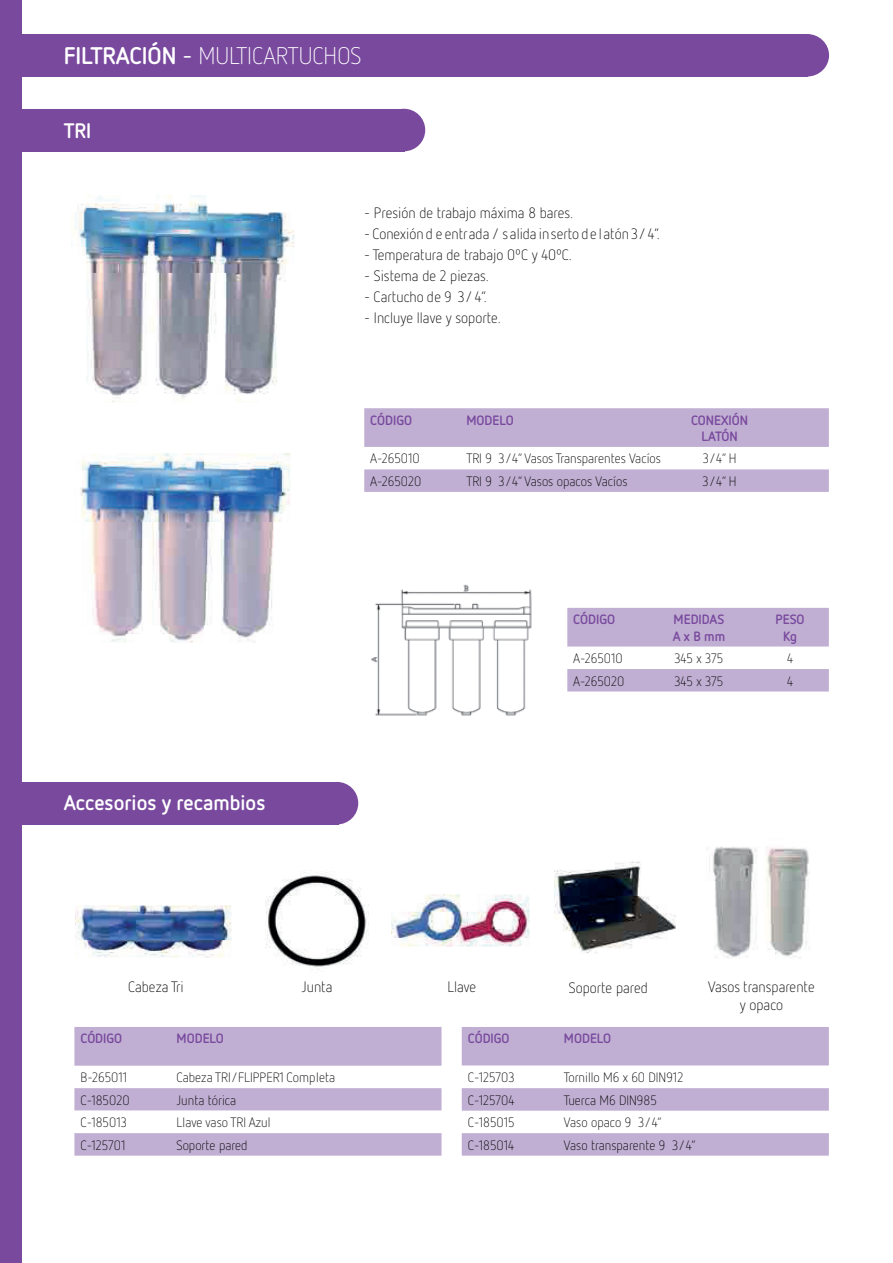
<style>
.page{position:relative;width:893px;height:1263px;background:#fff}
.page>*{position:absolute;margin:0;border:0;box-sizing:border-box;transform-origin:0 0}
.t1{font:300 24px "Netto OT";color:#fff}
.t2{font:700 21px "Netto OT";color:#fff}
.t3{font:300 15px/18px "Netto OT";color:#000001;text-align:center}
.t4{font:300 13.5px "Netto OT";color:#000001}
.t5{font:700 13.5px/16.2px "Netto OT";color:#78499d;text-align:center}
.s1{font-weight:700}
.s2{font-weight:400}
</style>
<div class="page">
<div style="left:0;top:0;width:21px;height:1263px;background:#78499d"></div>
<div style="left:0;top:34px;width:807px;height:43px;background:#78499d"></div>
<div style="left:785px;top:34px;width:44px;height:43px;background:#78499d;border-radius:50%"></div>
<div style="left:0;top:109px;width:405px;height:42px;background:#78499d"></div>
<div style="left:383px;top:109px;width:42px;height:42px;background:#78499d;border-radius:50%"></div>
<div style="left:0;top:782px;width:338px;height:42px;background:#78499d"></div>
<div style="left:316px;top:782px;width:42px;height:42px;background:#78499d;border-radius:50%"></div>
<img style="left:76px;top:905px;width:156px;height:53px">
<img style="left:554px;top:862px;width:122px;height:91px">
<img style="left:71px;top:196px;width:224px;height:207px">
<img style="left:391px;top:894px;width:139px;height:53px">
<img style="left:266px;top:870px;width:102px;height:100px">
<img style="left:80px;top:453px;width:211px;height:190px">
<img style="left:709px;top:846px;width:101px;height:113px">
<img style="left:371px;top:584px;width:161px;height:132px">
<svg style="left:74px;top:1027px;width:367px;height:128px"></svg>
<svg style="left:462px;top:1027px;width:367px;height:128px;fill:#c1afd3"></svg>
<svg style="left:462px;top:1066px;width:367px;height:45px"></svg>
<svg style="left:364px;top:408px;width:465px;height:84px"></svg>
<svg style="left:567px;top:608px;width:262px;height:83px"></svg>
<h1 class="t1" style="left:64px;top:41px;width:299px"><span class="s1">FILTRACIÓN</span> <span class="s2">-</span> MULTICARTUCHOS</h1>
<h2 class="t2" style="left:64px;top:118px;width:29px">TRI</h2>
<h2 class="t2" style="left:64px;top:789px;width:203px">Accesorios y recambios</h2>
<p class="t3" style="left:364px;top:204px;width:210px">- Presión de trabajo máxima 8 bares.</p>
<p class="t3" style="left:364px;top:225px;width:297px">- Conexión d e entrada / salida inserto de latón 3/4”.</p>
<p class="t3" style="left:364px;top:246px;width:209px">- Temperatura de trabajo 0ºC y 40ºC.</p>
<p class="t3" style="left:364px;top:267px;width:126px">- Sistema de 2 piezas.</p>
<p class="t3" style="left:364px;top:288px;width:124px">- Cartucho de 9 3/4”.</p>
<p class="t3" style="left:364px;top:309px;width:138px">- Incluye llave y soporte.</p>
<p class="t5" style="left:370px;top:411px;width:43px">CÓDIGO</p>
<p class="t5" style="left:466px;top:411px;width:49px">MODELO</p>
<p class="t5" style="left:691px;top:411px;width:58px">CONEXIÓN<br>LATÓN</p>
<p class="t4" style="left:370px;top:450px;width:51px">A-265010</p>
<p class="t4" style="left:466px;top:450px;width:196px">TRI 9 3/4” Vasos Transparentes Vacíos</p>
<p class="t4" style="left:703px;top:450px;width:35px">3/4” H</p>
<p class="t4" style="left:370px;top:473px;width:53px">A-265020</p>
<p class="t4" style="left:466px;top:473px;width:163px">TRI 9 3/4” Vasos opacos Vacíos</p>
<p class="t4" style="left:703px;top:473px;width:35px">3/4” H</p>
<p class="t5" style="left:573px;top:611px;width:43px">CÓDIGO</p>
<p class="t5" style="left:673px;top:611px;width:54px;text-align:left">MEDIDAS<br>A x B mm</p>
<p class="t5" style="left:775px;top:611px;width:31px">PESO<br>Kg</p>
<p class="t4" style="left:573px;top:650px;width:51px">A-265010</p>
<p class="t4" style="left:674px;top:650px;width:50px">345 x 375</p>
<p class="t4" style="left:787px;top:650px;width:7px">4</p>
<p class="t4" style="left:573px;top:673px;width:53px">A-265020</p>
<p class="t4" style="left:674px;top:673px;width:50px">345 x 375</p>
<p class="t4" style="left:787px;top:673px;width:7px">4</p>
<p class="t3" style="left:128px;top:978px;width:57px">Cabeza Tri</p>
<p class="t3" style="left:302px;top:978px;width:32px">Junta</p>
<p class="t3" style="left:447px;top:978px;width:30px">Llave</p>
<p class="t3" style="left:569px;top:978px;width:80px">Soporte pared</p>
<p class="t3" style="left:708px;top:978px;width:108px">Vasos transparente y opaco</p>
<p class="t5" style="left:80px;top:1030px;width:43px">CÓDIGO</p>
<p class="t5" style="left:177px;top:1030px;width:49px">MODELO</p>
<p class="t4" style="left:80px;top:1069px;width:48px">B-265011</p>
<p class="t4" style="left:177px;top:1069px;width:160px">Cabeza TRI/FLIPPER1 Completa</p>
<p class="t4" style="left:80px;top:1092px;width:51px">C-185020</p>
<p class="t4" style="left:177px;top:1092px;width:61px">Junta tórica</p>
<p class="t4" style="left:80px;top:1114px;width:48px">C-185013</p>
<p class="t4" style="left:177px;top:1114px;width:95px">Llave vaso TRI Azul</p>
<p class="t4" style="left:80px;top:1137px;width:47px">C-125701</p>
<p class="t4" style="left:177px;top:1137px;width:73px">Soporte pared</p>
<p class="t5" style="left:468px;top:1030px;width:43px">CÓDIGO</p>
<p class="t5" style="left:564px;top:1030px;width:49px">MODELO</p>
<p class="t4" style="left:468px;top:1069px;width:48px">C-125703</p>
<p class="t4" style="left:564px;top:1069px;width:121px">Tornillo M6 x 60 DIN912</p>
<p class="t4" style="left:468px;top:1092px;width:48px">C-125704</p>
<p class="t4" style="left:564px;top:1092px;width:94px">Tuerca M6 DIN985</p>
<p class="t4" style="left:468px;top:1114px;width:48px">C-185015</p>
<p class="t4" style="left:564px;top:1114px;width:99px">Vaso opaco 9 3/4”</p>
<p class="t4" style="left:468px;top:1137px;width:48px">C-185014</p>
<p class="t4" style="left:564px;top:1137px;width:133px">Vaso transparente 9 3/4”</p>
</div>
